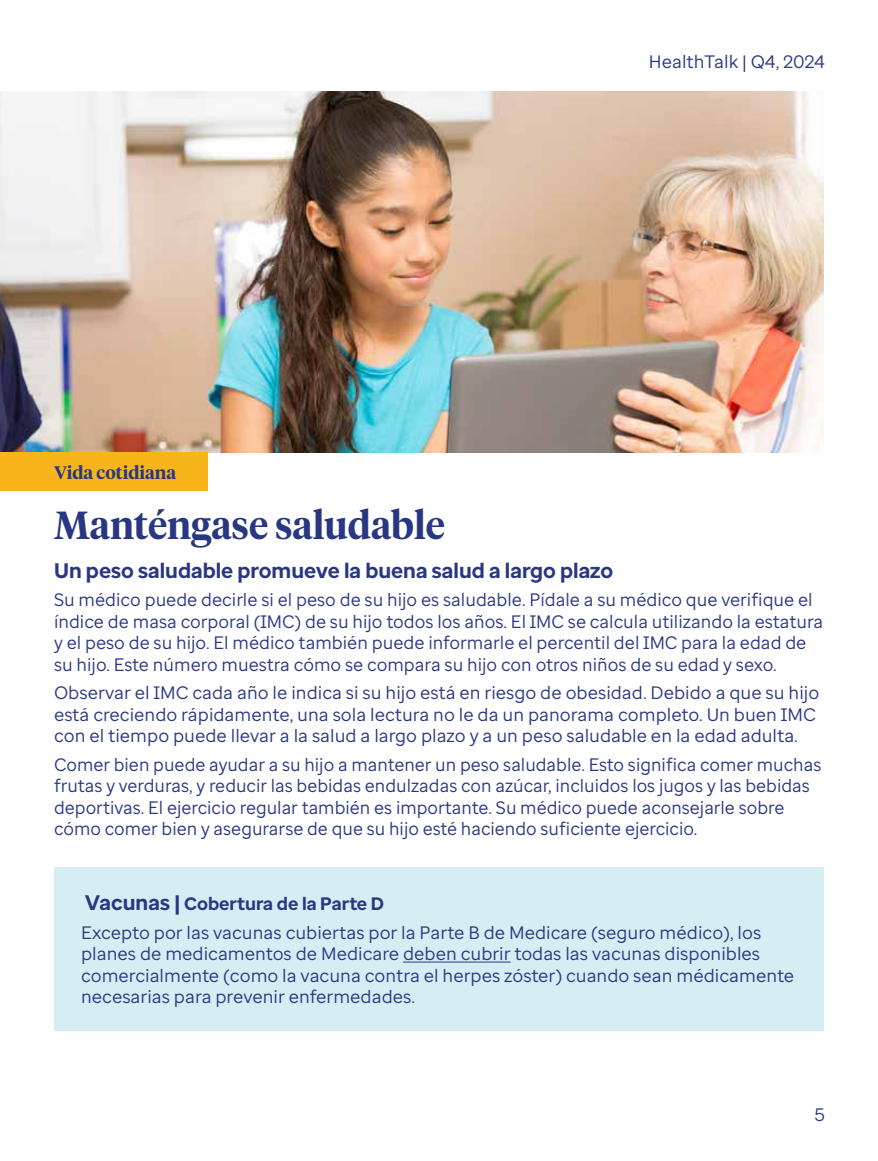
<style>
.page{position:relative;width:878px;height:1161px;background:#fff}
.page>*{position:absolute;margin:0;border:0;box-sizing:border-box;transform-origin:0 0}
.Headline{font:600 39px "UHC Serif Headline";color:#293682;scale:.96 1}
.Subhead{font:700 21px "Enterprise Sans";color:#293682}
.BodyCopy{font:18px/21.6px "Enterprise Sans";color:#293682}
.Subhead-2{font:700 18px "Enterprise Sans";color:#293682}
.t1{font:600 18px "UHC Serif Headline";color:#293682}
.s1{font-size:21px}
</style>
<div class="page">
<img style="left:0;top:92px;width:824px;height:360px">
<div style="left:0;top:452px;width:207px;height:39px;background:#f7b519"></div>
<div style="left:54px;top:867px;width:770px;height:163px;background:#d5eef4"></div>
<hr style="left:403px;top:962px;width:107px;height:1px;background:#293682">
<p class="t1" style="left:54px;top:460px;width:124px">Vida cotidiana</p>
<p class="BodyCopy" style="left:649px;top:50px;width:177px">HealthTalk | Q4, 2024</p>
<p class="Headline" style="left:54px;top:498px;width:408px">Manténgase saludable</p>
<p class="Subhead" style="left:54px;top:556px;width:560px">Un peso saludable promueve la buena salud a largo plazo</p>
<p class="BodyCopy" style="left:54px;top:589px;width:770px">Su médico puede decirle si el peso de su hijo es saludable. Pídale a su médico que verifique el índice de masa corporal (IMC) de su hijo todos los años. El IMC se calcula utilizando la estatura y el peso de su hijo. El médico también puede informarle el percentil del IMC para la edad de su hijo. Este número muestra cómo se compara su hijo con otros niños de su edad y sexo.</p>
<p class="BodyCopy" style="left:54px;top:682px;width:766px">Observar el IMC cada año le indica si su hijo está en riesgo de obesidad. Debido a que su hijo está creciendo rápidamente, una sola lectura no le da un panorama completo. Un buen IMC con el tiempo puede llevar a la salud a largo plazo y a un peso saludable en la edad adulta.</p>
<p class="BodyCopy" style="left:54px;top:753px;width:768px">Comer bien puede ayudar a su hijo a mantener un peso saludable. Esto significa comer muchas frutas y verduras, y reducir las bebidas endulzadas con azúcar, incluidos los jugos y las bebidas deportivas. El ejercicio regular también es importante. Su médico puede aconsejarle sobre cómo comer bien y asegurarse de que su hijo esté haciendo suficiente ejercicio.</p>
<p class="Subhead-2" style="left:85px;top:892px;width:300px"><span class="s1">Vacunas |</span> Cobertura de la Parte D</p>
<p class="BodyCopy" style="left:81px;top:921px;width:714px">Excepto por las vacunas cubiertas por la Parte B de Medicare (seguro médico), los planes de medicamentos de Medicare deben cubrir todas las vacunas disponibles comercialmente (como la vacuna contra el herpes zóster) cuando sean médicamente necesarias para prevenir enfermedades.</p>
<p class="BodyCopy" style="left:814px;top:1103px;width:12px">5</p>
</div>
